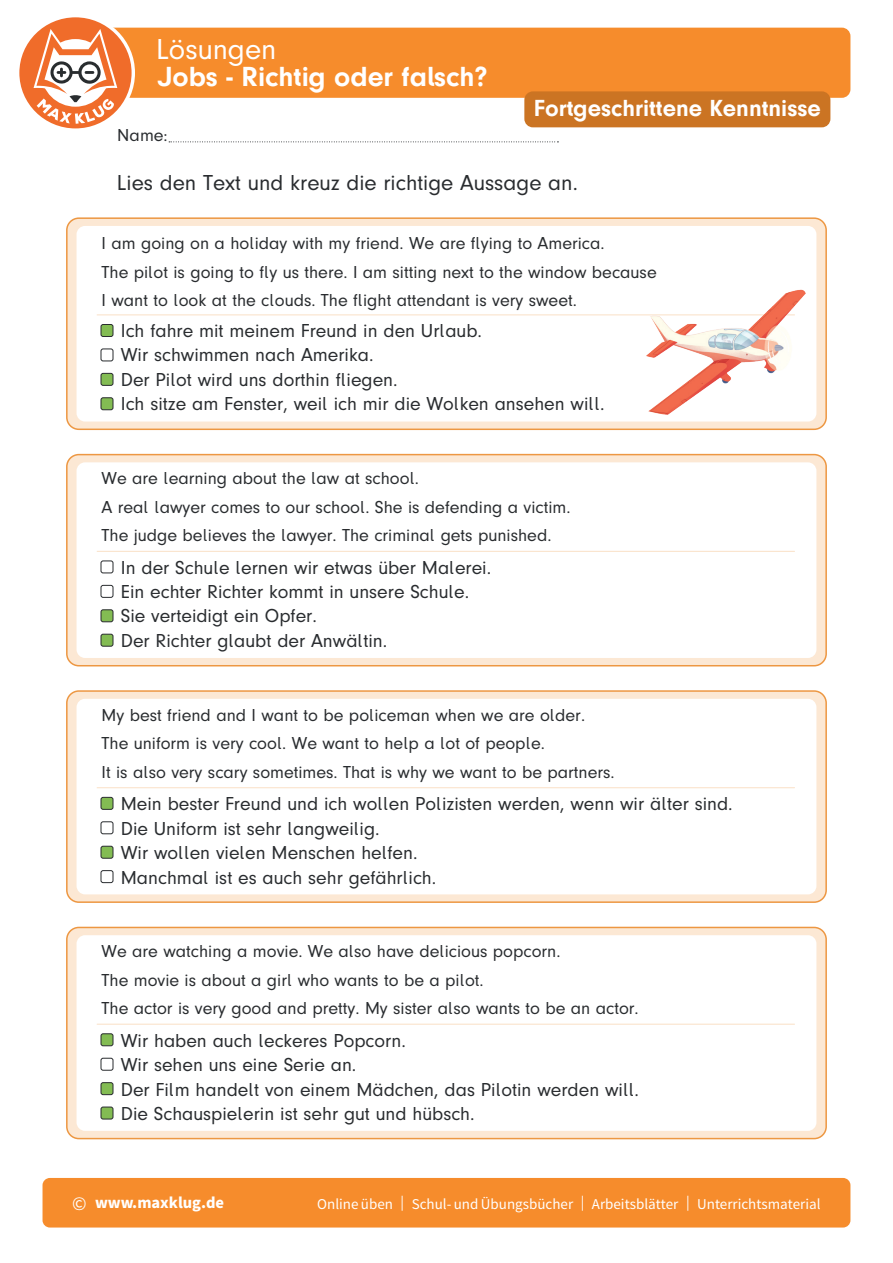
<style>
.page{position:relative;width:893px;height:1263px;background:#fff}
.page>*{position:absolute;margin:0;border:0;box-sizing:border-box;transform-origin:0 0}
.t1{font:30px "Mk Druckschrift N";color:#fff}
.t2{font:700 28.5px "Mk Druckschrift N";color:#fff}
.t3{font:700 24px "Mk Druckschrift N";color:#fff}
.t4{font:22.5px "Mk Druckschrift N";color:#292c2f}
.t5{font:19.5px "Mk Druckschrift N";color:#292c2f}
.t6{font:18px "Mk Druckschrift N";color:#292c2f}
.t7{font:700 16.5px "Source Sans Pro";color:#fff}
.t8{font:15px "Source Sans Pro";color:#fff}
.s1{font-weight:400;font-size:19.5px}
</style>
<div class="page">
<div style="left:75px;top:28px;width:775px;height:70px;background:#f68c2c;border-radius:9px"></div>
<svg style="left:169px;top:141px;width:389px;height:1px"></svg>
<svg style="left:19px;top:17px;width:116px;height:112px"></svg>
<div style="left:43px;top:1178px;width:807px;height:49px;background:#f68c2c;border-radius:7px"></div>
<div style="left:524px;top:91px;width:306px;height:36px;background:#cb7423;border-radius:9px"></div>
<div style="left:67px;top:927px;width:759px;height:211px;background:#fce8d4;border-radius:12px"></div>
<div style="left:66px;top:927px;width:761px;height:212px;border:2px solid #ed9742;border-radius:12px"></div>
<div style="left:77px;top:935px;width:739px;height:196px;background:#fff;border-radius:9px"></div>
<div style="left:101px;top:1034px;width:12px;height:12px;background:#83bc53;border-radius:2px"></div>
<div style="left:101px;top:1033px;width:12px;height:13px;border:1px solid #292c2f;border-radius:2px"></div>
<div style="left:101px;top:1107px;width:12px;height:12px;background:#83bc53;border-radius:2px"></div>
<div style="left:101px;top:1107px;width:12px;height:12px;border:1px solid #292c2f;border-radius:2px"></div>
<div style="left:101px;top:1083px;width:12px;height:12px;background:#83bc53;border-radius:2px"></div>
<div style="left:101px;top:1082px;width:12px;height:13px;border:1px solid #292c2f;border-radius:2px"></div>
<div style="left:101px;top:1058px;width:12px;height:12px;border:1px solid #292c2f;border-radius:2px"></div>
<div style="left:67px;top:691px;width:759px;height:211px;background:#fce8d4;border-radius:12px"></div>
<div style="left:66px;top:690px;width:761px;height:213px;border:2px solid #ed9742;border-radius:12px"></div>
<div style="left:77px;top:699px;width:739px;height:195px;background:#fff;border-radius:9px"></div>
<div style="left:101px;top:797px;width:12px;height:12px;background:#83bc53;border-radius:2px"></div>
<div style="left:101px;top:797px;width:12px;height:13px;border:1px solid #292c2f;border-radius:2px"></div>
<div style="left:101px;top:870px;width:12px;height:13px;border:1px solid #292c2f;border-radius:2px"></div>
<div style="left:101px;top:846px;width:12px;height:12px;background:#83bc53;border-radius:2px"></div>
<div style="left:101px;top:846px;width:12px;height:12px;border:1px solid #292c2f;border-radius:2px"></div>
<div style="left:101px;top:821px;width:12px;height:13px;border:1px solid #292c2f;border-radius:2px"></div>
<div style="left:67px;top:455px;width:759px;height:211px;background:#fce8d4;border-radius:12px"></div>
<div style="left:66px;top:454px;width:761px;height:212px;border:2px solid #ed9742;border-radius:12px"></div>
<div style="left:77px;top:462px;width:739px;height:196px;background:#fff;border-radius:9px"></div>
<div style="left:101px;top:560px;width:12px;height:13px;border:1px solid #292c2f;border-radius:2px"></div>
<div style="left:101px;top:634px;width:12px;height:12px;background:#83bc53;border-radius:2px"></div>
<div style="left:101px;top:634px;width:12px;height:12px;border:1px solid #292c2f;border-radius:2px"></div>
<div style="left:101px;top:610px;width:12px;height:12px;background:#83bc53;border-radius:2px"></div>
<div style="left:101px;top:609px;width:12px;height:13px;border:1px solid #292c2f;border-radius:2px"></div>
<div style="left:101px;top:585px;width:12px;height:13px;border:1px solid #292c2f;border-radius:2px"></div>
<div style="left:67px;top:218px;width:759px;height:211px;background:#fce8d4;border-radius:12px"></div>
<div style="left:66px;top:217px;width:761px;height:213px;border:2px solid #ed9742;border-radius:12px"></div>
<div style="left:77px;top:226px;width:739px;height:196px;background:#fff;border-radius:9px"></div>
<div style="left:101px;top:324px;width:12px;height:12px;background:#83bc53;border-radius:2px"></div>
<div style="left:101px;top:324px;width:12px;height:13px;border:1px solid #292c2f;border-radius:2px"></div>
<div style="left:101px;top:398px;width:12px;height:12px;background:#83bc53;border-radius:2px"></div>
<div style="left:101px;top:397px;width:12px;height:13px;border:1px solid #292c2f;border-radius:2px"></div>
<div style="left:101px;top:373px;width:12px;height:12px;background:#83bc53;border-radius:2px"></div>
<div style="left:101px;top:373px;width:12px;height:13px;border:1px solid #292c2f;border-radius:2px"></div>
<div style="left:101px;top:349px;width:12px;height:12px;border:1px solid #292c2f;border-radius:2px"></div>
<hr style="left:97px;top:314px;width:697px;height:1px;background:#fae0c6">
<hr style="left:97px;top:551px;width:697px;height:1px;background:#fae0c6">
<hr style="left:97px;top:787px;width:697px;height:1px;background:#fae0c6">
<hr style="left:97px;top:1024px;width:697px;height:1px;background:#fae0c6">
<img style="left:625px;top:255px;width:194px;height:176px">
<h1 class="t1" style="left:156px;top:33px;width:122px">Lösungen</h1>
<h2 class="t2" style="left:156px;top:61px;width:333px">Jobs - Richtig oder falsch?</h2>
<p class="t6" style="left:117px;top:125px;width:52px">Name:</p>
<h3 class="t3" style="left:534px;top:95px;width:288px">Fortgeschrittene Kenntnisse</h3>
<p class="t4" style="left:117px;top:170px;width:462px">Lies den Text und kreuz die richtige Aussage an.</p>
<p class="t6" style="left:102px;top:233px;width:505px">I am going on a holiday with my friend. We are flying to America.</p>
<p class="t6" style="left:102px;top:262px;width:557px">The pilot is going to fly us there. I am sitting next to the window because</p>
<p class="t6" style="left:102px;top:290px;width:477px">I want to look at the clouds. The flight attendant is very sweet.</p>
<p class="t5" style="left:121px;top:320px;width:363px">Ich fahre mit meinem Freund in den Urlaub.</p>
<p class="t5" style="left:121px;top:344px;width:254px">Wir schwimmen nach Amerika.</p>
<p class="t5" style="left:121px;top:369px;width:278px">Der Pilot wird uns dorthin fliegen.</p>
<p class="t5" style="left:121px;top:393px;width:485px">Ich sitze am Fenster, weil ich mir die Wolken ansehen will.</p>
<p class="t6" style="left:102px;top:469px;width:319px">We are learning about the law at school.</p>
<p class="t6" style="left:102px;top:497px;width:471px">A real lawyer comes to our school. She is defending a victim.</p>
<p class="t6" style="left:102px;top:526px;width:451px">The judge believes the lawyer. The criminal gets punished.</p>
<p class="t5" style="left:121px;top:557px;width:372px">In der Schule lernen wir etwas über Malerei.</p>
<p class="t5" style="left:121px;top:581px;width:350px">Ein echter Richter kommt in unsere Schule.</p>
<p class="t5" style="left:121px;top:605px;width:198px">Sie verteidigt ein Opfer.</p>
<p class="t5" style="left:121px;top:630px;width:268px">Der Richter glaubt der Anwältin.</p>
<p class="t6" style="left:102px;top:705px;width:485px">My best friend and I want to be policeman when we are older.</p>
<p class="t6" style="left:102px;top:733px;width:445px">The uniform is very cool. We want to help a lot of people.</p>
<p class="t6" style="left:102px;top:762px;width:515px">It is also very scary sometimes. That is why we want to be partners.</p>
<p class="t5" style="left:121px;top:793px;width:613px">Mein bester Freund und ich wollen Polizisten werden, wenn wir älter sind.</p>
<p class="t5" style="left:121px;top:818px;width:260px">Die Uniform ist sehr langweilig.</p>
<p class="t5" style="left:121px;top:842px;width:298px">Wir wollen vielen Menschen helfen.</p>
<p class="t5" style="left:121px;top:867px;width:317px">Manchmal ist es auch sehr gefährlich.</p>
<p class="t6" style="left:102px;top:941px;width:461px">We are watching a movie. We also have delicious popcorn.</p>
<p class="t6" style="left:102px;top:970px;width:384px">The movie is about a girl who wants to be a pilot.</p>
<p class="t6" style="left:102px;top:998px;width:539px">The actor is very good and pretty. My sister also wants to be an actor.</p>
<p class="t5" style="left:121px;top:1030px;width:286px">Wir haben auch leckeres Popcorn.</p>
<p class="t5" style="left:121px;top:1054px;width:237px">Wir sehen uns eine Serie an.</p>
<p class="t5" style="left:121px;top:1079px;width:520px">Der Film handelt von einem Mädchen, das Pilotin werden will.</p>
<p class="t5" style="left:121px;top:1103px;width:355px">Die Schauspielerin ist sehr gut und hübsch.</p>
<p class="t7" style="left:72px;top:1191px;width:153px"><span class="s1">©</span> www.maxklug.de</p>
<p class="t8" style="left:317px;top:1194px;width:505px">Online üben | Schul- und Übungsbücher | Arbeitsblätter | Unterrichtsmaterial</p>
</div>
